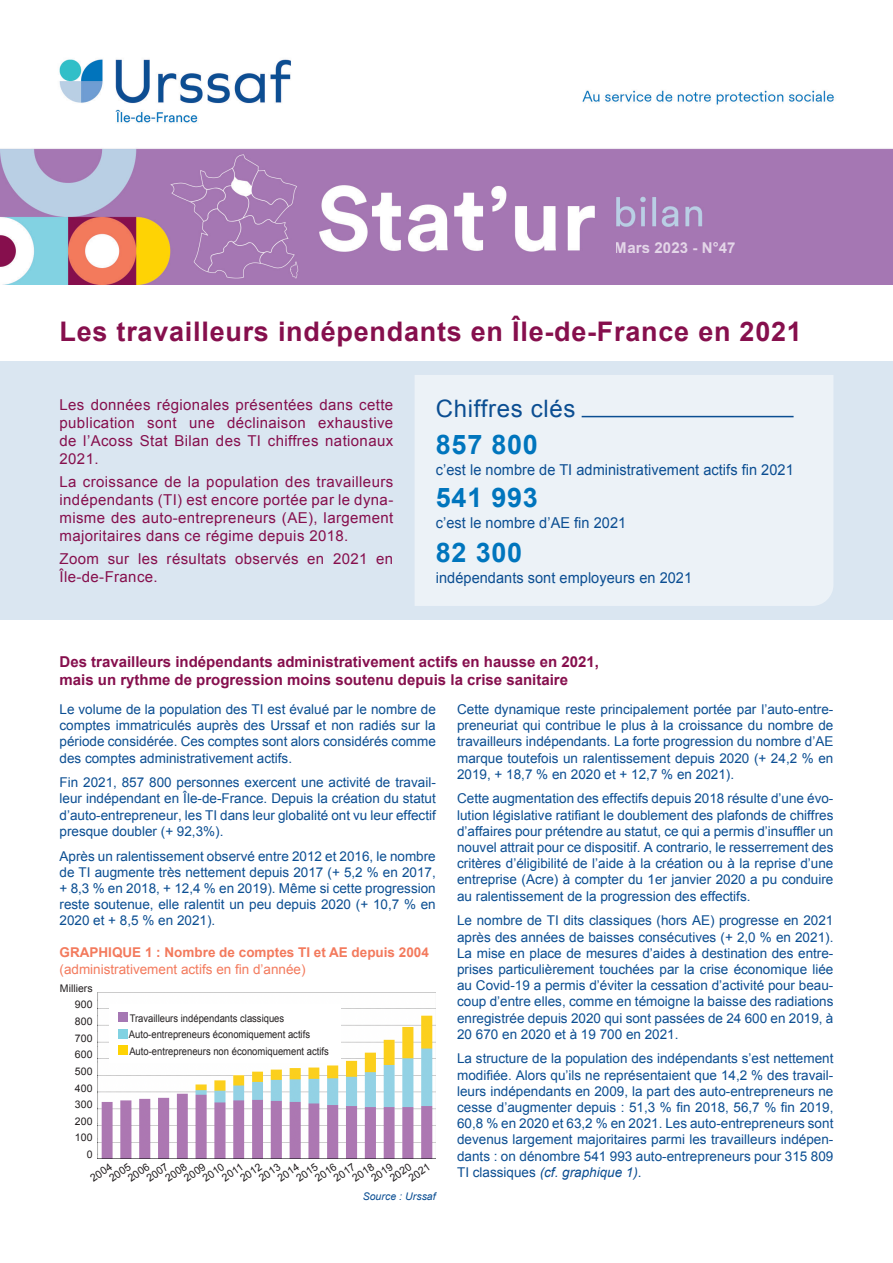
<style>
.page{position:relative;width:893px;height:1263px;background:#fff}
.page>*{position:absolute;margin:0;border:0;box-sizing:border-box;transform-origin:0 0}
.Titre{font:700 27px "Arial";letter-spacing:.03em;color:#860f4d}
.t1{font:700 27px "Arial";letter-spacing:.03em;color:#0075bd}
.t2{font:24px "Arial";letter-spacing:.03em;color:#0b4e92}
.Texte_chapeau__Arial{font:15px/18px "Arial";letter-spacing:.025em;color:#860f4d;text-align:justify}
.Intertitre__Arial_10{font:700 15px/18px "Arial";color:#860f4d}
.t3{font:15px "Arial";letter-spacing:.005em;color:#0b4e92}
.t4{font:700 15px "Arial";letter-spacing:.005em;color:#fff}
.Texte_de_labeur__Ari{font:13.5px/16.2px "Arial";color:#0b4e92;text-align:justify}
.Titre_légende__Arial{font:700 13.5px "Arial";color:#f37a5d}
.t5{font:13.5px "Arial";color:#f37a5d}
.t6{font:10.5px "Arial";color:#231f20;scale:.9 1}
.t7{font:10.5px "Arial";color:#231f20}
.t8{font:italic 10.5px "Arial";letter-spacing:.005em;color:#0b4e92}
.s1{font-style:italic}
</style>
<div class="page">
<img style="left:1px;top:59px;width:892px;height:226px">
<div style="left:1px;top:361px;width:892px;height:259px;background:#dae6f1"></div>
<img style="left:98px;top:1008px;width:338px;height:150px">
<div style="left:109px;top:1004px;width:232px;height:59px;background:#fff"></div>
<div style="left:118px;top:1013px;width:9px;height:9px;background:#a577b3"></div>
<div style="left:118px;top:1029px;width:9px;height:9px;background:#81d2e2"></div>
<div style="left:118px;top:1045px;width:9px;height:9px;background:#fed304"></div>
<div style="left:415px;top:375px;width:418px;height:231px;background:#ecf2f7"></div>
<hr style="left:582px;top:416px;width:212px;height:1px;background:#0b4e92">
<p class="t4" style="left:615px;top:237px;width:122px">Mars 2023 - N°47</p>
<p class="Titre" style="left:60px;top:313px;width:744px">Les travailleurs indépendants en Île‑de‑France en 2021</p>
<p class="Texte_chapeau__Arial" style="left:60px;top:396px;width:335px">Les données régionales présentées dans cette publication sont une déclinaison exhaustive de l’Acoss Stat Bilan des TI chiffres nationaux 2021.</p>
<p class="Texte_chapeau__Arial" style="left:60px;top:473px;width:335px">La croissance de la population des travailleurs indépendants (TI) est encore portée par le dyna&shy;misme des auto-entrepreneurs (AE), largement majoritaires dans ce régime depuis 2018.</p>
<p class="Texte_chapeau__Arial" style="left:60px;top:550px;width:335px">Zoom sur les résultats observés en 2021 en<br>Île-de-France.</p>
<p class="t2" style="left:436px;top:393px;width:141px">Chiffres clés</p>
<p class="t1" style="left:436px;top:427px;width:104px">857 800</p>
<p class="t3" style="left:436px;top:460px;width:359px">c’est le nombre de TI administrativement actifs fin 2021</p>
<p class="t1" style="left:436px;top:480px;width:104px">541 993</p>
<p class="t3" style="left:436px;top:513px;width:192px">c’est le nombre d’AE fin 2021</p>
<p class="t1" style="left:436px;top:535px;width:88px">82 300</p>
<p class="t3" style="left:436px;top:568px;width:258px">indépendants sont employeurs en 2021</p>
<p class="Intertitre__Arial_10" style="left:60px;top:653px;width:541px">Des travailleurs indépendants administrativement actifs en hausse en 2021, mais un rythme de progression moins soutenu depuis la crise sanitaire</p>
<p class="Texte_de_labeur__Ari" style="left:60px;top:701px;width:378px">Le volume de la population des TI est évalué par le nombre de comptes immatriculés auprès des Urssaf et non radiés sur la période considérée. Ces comptes sont alors considérés comme des comptes administrativement actifs.</p>
<p class="Texte_de_labeur__Ari" style="left:60px;top:774px;width:378px">Fin 2021, 857 800 personnes exercent une activité de travail&shy;leur indépendant en Île-de-France. Depuis la création du statut d’auto-entrepreneur, les TI dans leur globalité ont vu leur effectif presque doubler (+ 92,3%).</p>
<p class="Texte_de_labeur__Ari" style="left:60px;top:848px;width:378px">Après un ralentissement observé entre 2012 et 2016, le nombre de TI augmente très nettement depuis 2017 (+ 5,2 % en 2017, + 8,3 % en 2018, + 12,4 % en 2019). Même si cette progression reste soutenue, elle ralentit un peu depuis 2020 (+ 10,7 % en 2020 et + 8,5 % en 2021).</p>
<p class="Texte_de_labeur__Ari" style="left:457px;top:701px;width:378px">Cette dynamique reste principalement portée par l’auto-entre&shy;preneuriat qui contribue le plus à la croissance du nombre de travailleurs indépendants. La forte progression du nombre d’AE marque toutefois un ralentissement depuis 2020 (+ 24,2 % en 2019, + 18,7 % en 2020 et + 12,7 % en 2021).</p>
<p class="Texte_de_labeur__Ari" style="left:457px;top:791px;width:378px">Cette augmentation des effectifs depuis 2018 résulte d’une évo&shy;lution législative ratifiant le doublement des plafonds de chiffres d’affaires pour prétendre au statut, ce qui a permis d’insuffler un nouvel attrait pour ce dispositif. A contrario, le resserrement des critères d’éligibilité de l’aide à la création ou à la reprise d’une entreprise (Acre) à compter du 1er janvier 2020 a pu conduire au ralentissement de la progression des effectifs.</p>
<p class="Texte_de_labeur__Ari" style="left:457px;top:913px;width:378px">Le nombre de TI dits classiques (hors AE) progresse en 2021 après des années de baisses consécutives (+ 2,0 % en 2021).<br>La mise en place de mesures d’aides à destination des entre&shy;prises particulièrement touchées par la crise économique liée au Covid-19 a permis d’éviter la cessation d’activité pour beau&shy;coup d’entre elles, comme en témoigne la baisse des radiations enregistrée depuis 2020 qui sont passées de 24 600 en 2019, à 20 670 en 2020 et à 19 700 en 2021.</p>
<p class="Texte_de_labeur__Ari" style="left:457px;top:1051px;width:378px">La structure de la population des indépendants s’est nettement modifiée. Alors qu’ils ne représentaient que 14,2 % des travail&shy;leurs indépendants en 2009, la part des auto-entrepreneurs ne cesse d’augmenter depuis : 51,3 % fin 2018, 56,7 % fin 2019, 60,8 % en 2020 et 63,2 % en 2021. Les auto-entrepreneurs sont devenus largement majoritaires parmi les travailleurs indépen&shy;dants : on dénombre 541 993 auto-entrepreneurs pour 315 809<br>TI classiques <span class="s1">(cf. graphique 1)</span>.</p>
<p class="Titre_légende__Arial" style="left:60px;top:944px;width:371px">GRAPHIQUE 1 : Nombre de comptes TI et AE depuis 2004</p>
<p class="t5" style="left:60px;top:960px;width:248px">(administrativement actifs en fin d’année)</p>
<p class="t7" style="left:60px;top:981px;width:34px">Milliers</p>
<p class="t7" style="left:75px;top:997px;width:19px">900</p>
<p class="t7" style="left:75px;top:1014px;width:19px">800</p>
<p class="t7" style="left:75px;top:1031px;width:19px">700</p>
<p class="t7" style="left:75px;top:1048px;width:19px">600</p>
<p class="t7" style="left:75px;top:1064px;width:19px">500</p>
<p class="t7" style="left:75px;top:1081px;width:19px">400</p>
<p class="t7" style="left:75px;top:1098px;width:19px">300</p>
<p class="t7" style="left:75px;top:1114px;width:19px">200</p>
<p class="t6" style="left:130px;top:1011px;width:173px">Travailleurs indépendants classiques</p>
<p class="t6" style="left:129px;top:1028px;width:203px">Auto-entrepreneurs économiquement actifs</p>
<p class="t6" style="left:129px;top:1044px;width:223px">Auto-entrepreneurs non économiquement actifs</p>
<p class="t7" style="left:75px;top:1131px;width:19px">100</p>
<p class="t7" style="left:87px;top:1147px;width:7px">0</p>
<p class="t7" style="left:368px;top:1173px;width:25px;rotate:-35deg">2019</p>
<p class="t7" style="left:162px;top:1173px;width:25px;rotate:-35deg">2008</p>
<p class="t7" style="left:181px;top:1173px;width:25px;rotate:-35deg">2009</p>
<p class="t7" style="left:350px;top:1173px;width:25px;rotate:-35deg">2018</p>
<p class="t7" style="left:256px;top:1173px;width:25px;rotate:-35deg">2013</p>
<p class="t7" style="left:125px;top:1173px;width:25px;rotate:-35deg">2006</p>
<p class="t7" style="left:312px;top:1173px;width:25px;rotate:-35deg">2016</p>
<p class="t7" style="left:200px;top:1173px;width:25px;rotate:-35deg">2010</p>
<p class="t7" style="left:387px;top:1173px;width:25px;rotate:-35deg">2020</p>
<p class="t7" style="left:275px;top:1173px;width:25px;rotate:-35deg">2014</p>
<p class="t7" style="left:88px;top:1173px;width:25px;rotate:-35deg">2004</p>
<p class="t7" style="left:237px;top:1173px;width:25px;rotate:-35deg">2012</p>
<p class="t7" style="left:106px;top:1173px;width:25px;rotate:-35deg">2005</p>
<p class="t7" style="left:293px;top:1173px;width:25px;rotate:-35deg">2015</p>
<p class="t7" style="left:144px;top:1173px;width:25px;rotate:-35deg">2007</p>
<p class="t7" style="left:331px;top:1173px;width:25px;rotate:-35deg">2017</p>
<p class="t7" style="left:219px;top:1173px;width:25px;rotate:-35deg">2011</p>
<p class="t7" style="left:406px;top:1173px;width:25px;rotate:-35deg">2021</p>
<p class="t8" style="left:363px;top:1190px;width:75px">Source : Urssaf</p>
</div>
